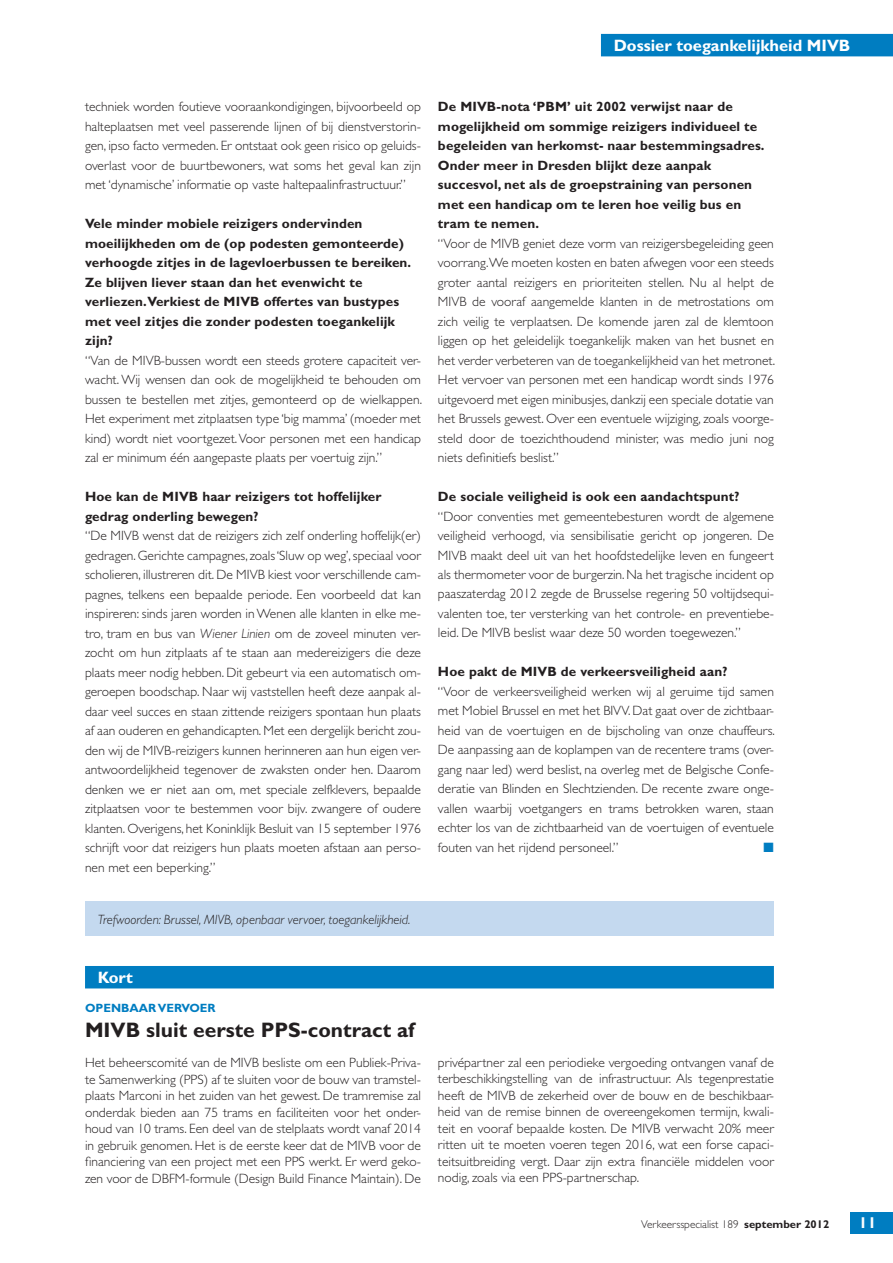
<style>
.page{position:relative;width:893px;height:1263px;background:#fff}
.page>*{position:absolute;margin:0;border:0;box-sizing:border-box;transform-origin:0 0}
.t1{font:700 21px "Gill Sans Std";color:#231f20}
.t2{font:700 16.5px "Gill Sans Std";color:#fff}
.t3{font:700 15.75px "Gill Sans Std";color:#fff}
.t4{font:300 13.5px/19.5px "Gill Sans Std";color:#231f20;text-align:justify}
.t5{font:700 13.5px/19.5px "Gill Sans Std";letter-spacing:.01em;color:#231f20}
.t6{font:italic 300 13.5px "Gill Sans Std";color:#231f20}
.t7{font:13.5px "Zapf Dingbats ITC";color:#007dc1}
.t8{font:700 12px "Gill Sans Std";color:#007dc1}
.t9{font:300 11.25px "Gill Sans Std";color:#231f20}
.s1{font-style:italic}
.s2{font-weight:700}
</style>
<div class="page">
<div style="left:850px;top:1212px;width:43px;height:21px;background:#007dc1"></div>
<div style="left:601px;top:34px;width:292px;height:22px;background:#007dc1"></div>
<div style="left:85px;top:901px;width:689px;height:35px;background:#c4d9ef"></div>
<div style="left:85px;top:966px;width:689px;height:22px;background:#007dc1"></div>
<p class="t2" style="left:614px;top:36px;width:238px">Dossier toegankelijkheid MIVB</p>
<p class="t4" style="left:85px;top:97px;width:337px">techniek worden foutieve vooraankondigingen, bijvoorbeeld op halteplaatsen met veel passerende lijnen of bij dienstverstorin&shy;gen, ipso facto vermeden. Er ontstaat ook geen risico op geluids&shy;overlast voor de buurtbewoners, wat soms het geval kan zijn met ‘dynamische’ informatie op vaste haltepaalinfrastructuur.”</p>
<p class="t5" style="left:85px;top:214px;width:328px">Vele minder mobiele reizigers ondervinden moeilijkheden om de (op podesten gemonteerde) verhoogde zitjes in de lagevloerbussen te bereiken.<br>Ze blijven liever staan dan het evenwicht te verliezen. Verkiest de MIVB offertes van bustypes met veel zitjes die zonder podesten toegankelijk zijn?</p>
<p class="t4" style="left:85px;top:351px;width:339px">“Van de MIVB-bussen wordt een steeds grotere capaciteit ver&shy;wacht. Wij wensen dan ook de mogelijkheid te behouden om bussen te bestellen met zitjes, gemonteerd op de wielkappen.<br>Het experiment met zitplaatsen type ‘big mamma’ (moeder met kind) wordt niet voortgezet. Voor personen met een handicap zal er minimum één aangepaste plaats per voertuig zijn.”</p>
<p class="t5" style="left:85px;top:487px;width:298px">Hoe kan de MIVB haar reizigers tot hoffelijker gedrag onderling bewegen?</p>
<p class="t4" style="left:85px;top:526px;width:337px">“De MIVB wenst dat de reizigers zich zelf onderling hoffelijk(er) gedragen. Gerichte campagnes, zoals ‘Sluw op weg’, speciaal voor scholieren, illustreren dit. De MIVB kiest voor verschillende cam&shy;pagnes, telkens een bepaalde periode. Een voorbeeld dat kan inspireren: sinds jaren worden in Wenen alle klanten in elke me&shy;tro, tram en bus van <span class="s1">Wiener Linien</span> om de zoveel minuten ver&shy;zocht om hun zitplaats af te staan aan medereizigers die deze plaats meer nodig hebben. Dit gebeurt via een automatisch om&shy;geroepen boodschap. N aar wij vaststellen heeft deze aanpak al&shy;daar veel succes en staan zittende reizigers spontaan hun plaats af aan ouderen en gehandicapten. Met een dergelijk bericht zou&shy;den wij de MIVB-reizigers kunnen herinneren aan hun eigen ver&shy;antwoordelijkheid tegenover de zwaksten onder hen. Daarom denken we er niet aan om, met speciale zelfklevers, bepaalde zitplaatsen voor te bestemmen voor bijv. zwangere of oudere klanten. Overigens, het Koninklijk Besluit van 15 september 1976 schrijft voor dat reizigers hun plaats moeten afstaan aan perso&shy;nen met een beperking.”</p>
<p class="t6" style="left:98px;top:911px;width:314px">Trefwoorden: Brussel, MIVB, openbaar vervoer, toegankelijkheid.</p>
<p class="t5" style="left:438px;top:97px;width:328px">De MIVB-nota ‘PBM’ uit 2002 verwijst naar de mogelijkheid om sommige reizigers individueel te begeleiden van herkomst- naar bestemmingsadres.<br>Onder meer in Dresden blijkt deze aanpak succesvol, net als de groepstraining van personen met een handicap om te leren hoe veilig bus en tram te nemen.</p>
<p class="t4" style="left:438px;top:233px;width:339px">“Voor de MIVB geniet deze vorm van reizigersbegeleiding geen voorrang.We moeten kosten en baten afwegen voor een steeds groter aantal reizigers en prioriteiten stellen. N u al helpt de MIVB de vooraf aangemelde klanten in de metrostations om zich veilig te verplaatsen. De komende jaren zal de klemtoon liggen op het geleidelijk toegankelijk maken van het busnet en het verder verbeteren van de toegankelijkheid van het metronet.<br>Het vervoer van personen met een handicap wordt sinds 1976 uitgevoerd met eigen minibusjes, dankzij een speciale dotatie van het Brussels gewest. Over een eventuele wijziging, zoals voorge&shy;steld door de toezichthoudend minister, was medio juni nog niets definitiefs beslist.”</p>
<p class="t5" style="left:438px;top:487px;width:303px">De sociale veiligheid is ook een aandachtspunt?</p>
<p class="t4" style="left:438px;top:506px;width:337px">“Door conventies met gemeentebesturen wordt de algemene veiligheid verhoogd, via sensibilisatie gericht op jongeren. De MIVB maakt deel uit van het hoofdstedelijke leven en fungeert als thermometer voor de burgerzin. Na het tragische incident op paaszaterdag 2012 zegde de Brusselse regering 50 voltijdsequi&shy;valenten toe, ter versterking van het controle- en preventiebe&shy;leid. De MIVB beslist waar deze 50 worden toegewezen.”</p>
<p class="t5" style="left:438px;top:662px;width:291px">Hoe pakt de MIVB de verkeersveiligheid aan?</p>
<p class="t4" style="left:438px;top:682px;width:338px">“Voor de verkeersveiligheid werken wij al geruime tijd samen met Mobiel Brussel en met het BIVV. Dat gaat over de zichtbaar&shy;heid van de voertuigen en de bijscholing van onze chauffeurs.<br>De aanpassing aan de koplampen van de recentere trams (over&shy;gang naar led) werd beslist, na overleg met de Belgische Confe&shy;deratie van Blinden en Slechtzienden. De recente zware onge&shy;vallen waarbij voetgangers en trams betrokken waren, staan echter los van de zichtbaarheid van de voertuigen of eventuele fouten van het rijdend personeel.”</p>
<p class="t7" style="left:764px;top:841px;width:12px">■</p>
<p class="t2" style="left:98px;top:968px;width:37px">Kort</p>
<p class="t8" style="left:85px;top:1000px;width:55px">OPENBAAR</p>
<p class="t8" style="left:158px;top:1000px;width:42px">VERVOER</p>
<h1 class="t1" style="left:85px;top:1017px;width:332px">MIVB sluit eerste PPS-contract af</h1>
<p class="t4" style="left:85px;top:1055px;width:337px;line-height:16.5px">Het beheerscomité van de MIVB besliste om een Publiek-Priva&shy;te Samenwerking (PPS) af te sluiten voor de bouw van tramstel&shy;plaats Marconi in het zuiden van het gewest. De tramremise zal onderdak bieden aan 75 trams en faciliteiten voor het onder&shy;houd van 10 trams. Een deel van de stelplaats wordt vanaf 2014 in gebruik genomen. Het is de eerste keer dat de MIVB voor de financiering van een project met een PPS werkt. Er werd geko&shy;zen voor de DBFM-formule (Design Build Finance Maintain). De</p>
<p class="t4" style="left:438px;top:1054px;width:338px;line-height:16.5px">privépartner zal een periodieke vergoeding ontvangen vanaf de terbeschikkingstelling van de infrastructuur. Als tegenprestatie heeft de MIVB de zekerheid over de bouw en de beschikbaar&shy;heid van de remise binnen de overeengekomen termijn, kwali&shy;teit en vooraf bepaalde kosten. De MIVB verwacht 20% meer ritten uit te moeten voeren tegen 2016, wat een forse capaci&shy;teitsuitbreiding vergt. Daar zijn extra financiële middelen voor nodig, zoals via een PPS-partnerschap.</p>
<p class="t9" style="left:641px;top:1218px;width:189px">Verkeersspecialist 189 <span class="s2">september 2012</span></p>
<p class="t3" style="left:859px;top:1213px;width:19px">11</p>
</div>
